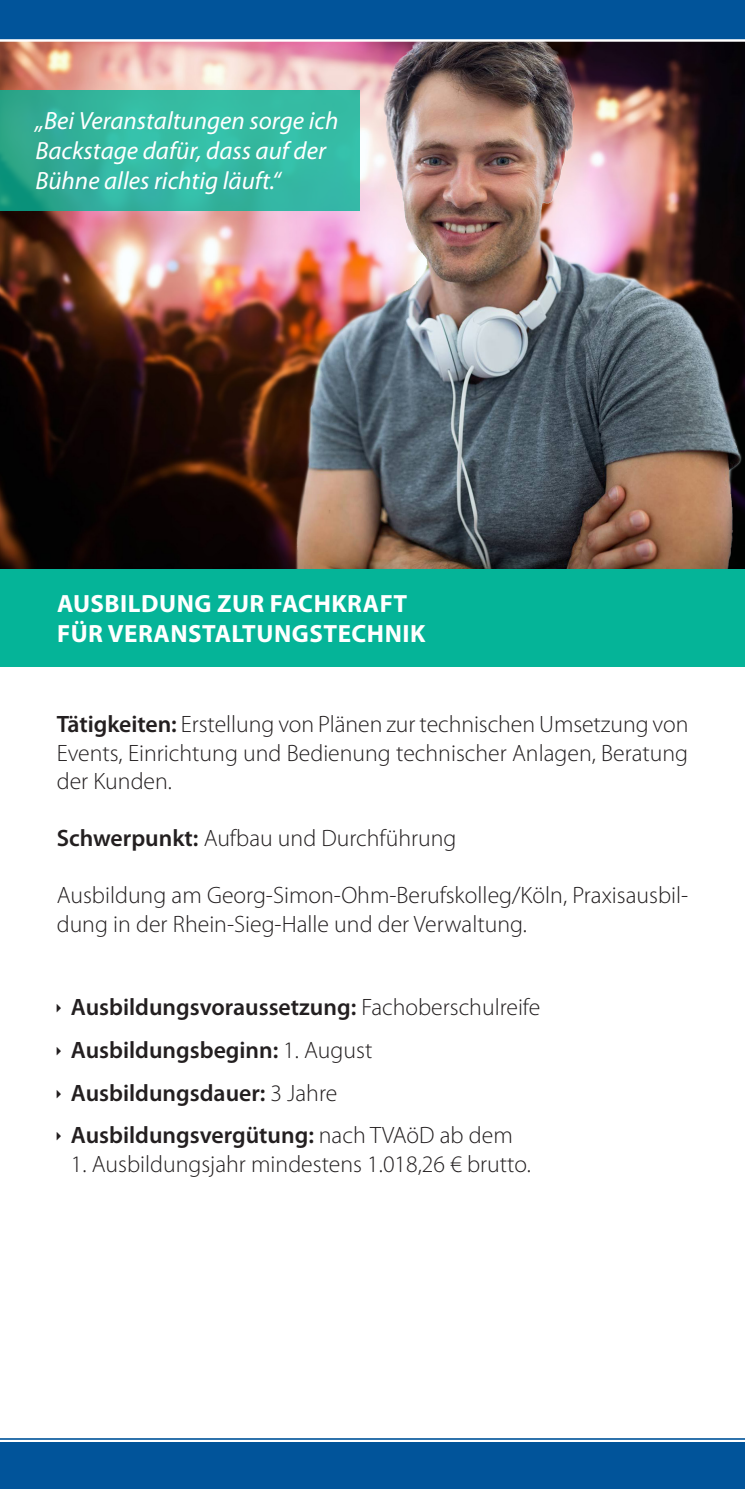
<style>
.page{position:relative;width:745px;height:1489px;background:#fff}
.page>*{position:absolute;margin:0;border:0;box-sizing:border-box;transform-origin:0 0}
.t1{font:italic 25px/30px "Myriad Pro";color:#fff}
.t2{font:700 25px/30px "Myriad Pro";letter-spacing:.02em;color:#fff}
.Absatzformat_4{font:300 23.75px/28.5px "Myriad Pro";color:#231f20;text-align:justify}
.t3{font:600 23.75px "Myriad Pro";color:#231f20}
.s1{font-weight:600}
.s2{font-weight:300}
</style>
<div class="page">
<img style="left:0;top:42px;width:282px;height:527px">
<img style="left:282px;top:42px;width:462px;height:527px">
<svg style="left:0;top:90px;width:360px;height:121px;background:#31b49e"></svg>
<hr style="left:744px;top:90px;width:1px;height:149px;background:#05b498">
<div style="left:0;top:569px;width:744px;height:97px;background:#05b498"></div>
<svg style="left:0;top:0;width:744px;height:42px;background:#115e9f"></svg>
<div style="left:0;top:1442px;width:744px;height:46px;background:#01549a"></div>
<svg style="left:0;top:1438px;width:744px;height:2px"></svg>
<p class="t1" style="left:35px;top:105px;width:304px">„Bei Veranstaltungen sorge ich<br>Backstage dafür, dass auf der<br>Bühne alles richtig läuft.“</p>
<p class="t2" style="left:57px;top:588px;width:370px">AUSBILDUNG ZUR FACHKRAFT<br>FÜR VERANSTALTUNGSTECHNIK</p>
<p class="Absatzformat_4" style="left:57px;top:710px;width:632px"><span class="s1">Tätigkeiten:</span> Erstellung von Plänen zur technischen Umsetzung von Events, Einrichtung und Bedienung technischer Anlagen, Beratung der Kunden.</p>
<p class="Absatzformat_4" style="left:57px;top:824px;width:401px"><span class="s1">Schwerpunkt:</span> Aufbau und Durchführung</p>
<p class="Absatzformat_4" style="left:57px;top:881px;width:632px">Ausbildung am Georg-Simon-Ohm-Berufskolleg/Köln, Praxisausbil&shy;dung in der Rhein-Sieg-Halle und der Verwaltung.</p>
<p class="t3" style="left:71px;top:992px;width:470px">Ausbildungsvoraussetzung: <span class="s2">Fachoberschulreife</span></p>
<p class="t3" style="left:71px;top:1034px;width:303px">Ausbildungsbeginn: <span class="s2">1. August</span></p>
<p class="t3" style="left:71px;top:1077px;width:268px">Ausbildungsdauer: <span class="s2">3 Jahre</span></p>
<p class="t3" style="left:71px;top:1120px;width:443px">Ausbildungsvergütung: <span class="s2">nach TVAöD ab dem</span></p>
<p class="Absatzformat_4" style="left:71px;top:1149px;width:461px">1. Ausbildungsjahr mindestens 1.018,26 € brutto.</p>
</div>
